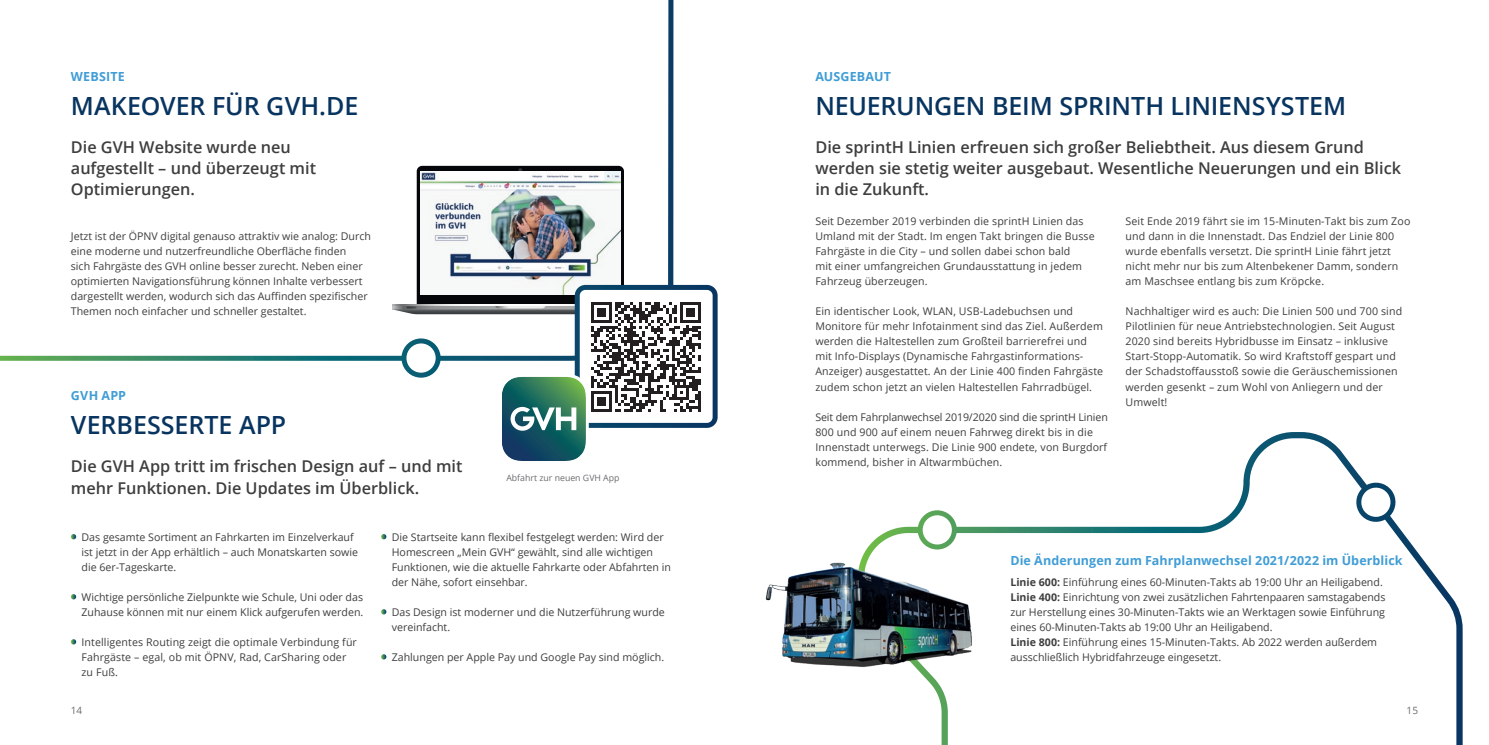
<style>
.page{position:relative;width:1489px;height:745px;background:#fff}
.page>*{position:absolute;margin:0;border:0;box-sizing:border-box;transform-origin:0 0}
.t1{font:600 25px "Open Sans";letter-spacing:-.005em;color:#083460}
.t2{font:600 16.25px/21.1px "Open Sans";color:#3e3e3f}
.t3{font:700 12.5px "Open Sans";letter-spacing:.01em;color:#409dd6}
.t4{font:10.62px/15px "Open Sans";letter-spacing:.01em;color:#3e3e3f}
.t5{font:10px "Open Sans";color:#6c6d70}
.t6{font:8.75px "Open Sans";color:#6c6d70}
.s1{font-weight:700}
</style>
<div class="page">
<svg style="left:863px;top:432px;width:599px;height:312px"></svg>
<svg style="left:0;top:0;width:717px;height:427px"></svg>
<svg style="left:71px;top:534px;width:5px;height:5px"></svg>
<svg style="left:71px;top:594px;width:5px;height:5px"></svg>
<svg style="left:71px;top:639px;width:5px;height:5px"></svg>
<svg style="left:381px;top:534px;width:5px;height:5px"></svg>
<svg style="left:381px;top:609px;width:5px;height:5px"></svg>
<svg style="left:381px;top:654px;width:5px;height:5px"></svg>
<img style="left:765px;top:555px;width:219px;height:125px">
<svg style="left:392px;top:166px;width:309px;height:293px"></svg>
<div style="left:499px;top:374px;width:89px;height:89px;border:3px solid #fff;border-radius:19px"></div>
<p class="t3" style="left:71px;top:67px;width:55px">WEBSITE</p>
<h1 class="t1" style="left:71px;top:88px;width:289px">MAKEOVER FÜR GVH.DE</h1>
<h2 class="t2" style="left:71px;top:136px;width:247px">Die GVH Website wurde neu aufgestellt – und überzeugt mit<br>Optimierungen.</h2>
<p class="t4" style="left:71px;top:228px;width:301px">Jetzt ist der ÖPNV digital genauso attraktiv wie analog: Durch eine moderne und nutzerfreundliche Oberfläche finden<br>sich Fahrgäste des GVH online besser zurecht. Neben einer optimierten Navigationsführung können Inhalte verbessert dargestellt werden, wodurch sich das Auffinden spezifischer Themen noch einfacher und schneller gestaltet.</p>
<p class="t3" style="left:71px;top:386px;width:57px">GVH APP</p>
<h1 class="t1" style="left:71px;top:407px;width:217px">VERBESSERTE APP</h1>
<h2 class="t2" style="left:71px;top:455px;width:393px">Die GVH App tritt im frischen Design auf – und mit mehr Funktionen. Die Updates im Überblick.</h2>
<p class="t4" style="left:81px;top:528px;width:278px">Das gesamte Sortiment an Fahrkarten im Einzelverkauf ist jetzt in der App erhältlich – auch Monatskarten sowie die 6er-Tageskarte.</p>
<p class="t4" style="left:81px;top:588px;width:283px">Wichtige persönliche Zielpunkte wie Schule, Uni oder das<br>Zuhause können mit nur einem Klick aufgerufen werden.</p>
<p class="t4" style="left:81px;top:633px;width:277px">Intelligentes Routing zeigt die optimale Verbindung für<br>Fahrgäste – egal, ob mit ÖPNV, Rad, CarSharing oder zu Fuß.</p>
<p class="t6" style="left:506px;top:471px;width:115px">Abfahrt zur neuen GVH App</p>
<p class="t4" style="left:392px;top:528px;width:281px">Die Startseite kann flexibel festgelegt werden: Wird der Homescreen „Mein GVH“ gewählt, sind alle wichtigen Funktionen, wie die aktuelle Fahrkarte oder Abfahrten in der Nähe, sofort einsehbar.</p>
<p class="t4" style="left:392px;top:603px;width:275px">Das Design ist moderner und die Nutzerführung wurde vereinfacht.</p>
<p class="t4" style="left:392px;top:648px;width:274px">Zahlungen per Apple Pay und Google Pay sind möglich.</p>
<p class="t3" style="left:815px;top:67px;width:77px">AUSGEBAUT</p>
<h1 class="t1" style="left:815px;top:88px;width:532px">NEUERUNGEN BEIM SPRINTH LINIENSYSTEM</h1>
<h2 class="t2" style="left:815px;top:136px;width:587px">Die sprintH Linien erfreuen sich großer Beliebtheit. Aus diesem Grund werden sie stetig weiter ausgebaut. Wesentliche Neuerungen und ein Blick in die Zukunft.</h2>
<p class="t4" style="left:1125px;top:213px;width:286px">Seit Ende 2019 fährt sie im 15-Minuten-Takt bis zum Zoo und dann in die Innenstadt. Das Endziel der Linie 800 wurde ebenfalls versetzt. Die sprintH Linie fährt jetzt nicht mehr nur bis zum Altenbekener Damm, sondern am Maschsee entlang bis zum Kröpcke.</p>
<p class="t4" style="left:1125px;top:303px;width:278px">Nachhaltiger wird es auch: Die Linien 500 und 700 sind Pilotlinien für neue Antriebstechnologien. Seit August 2020 sind bereits Hybridbusse im Einsatz – inklusive Start-Stopp-Automatik. So wird Kraftstoff gespart und der Schadstoffausstoß sowie die Geräuschemissionen werden gesenkt – zum Wohl von Anliegern und der Umwelt!</p>
<p class="t4" style="left:815px;top:213px;width:281px">Seit Dezember 2019 verbinden die sprintH Linien das Umland mit der Stadt. Im engen Takt bringen die Busse Fahrgäste in die City – und sollen dabei schon bald<br>mit einer umfangreichen Grundausstattung in jedem Fahrzeug überzeugen.</p>
<p class="t4" style="left:815px;top:303px;width:289px">Ein identischer Look, WLAN, USB-Ladebuchsen und Monitore für mehr Infotainment sind das Ziel. Außerdem werden die Haltestellen zum Großteil barrierefrei und mit Info-Displays (Dynamische Fahrgastinformations-Anzeiger) ausgestattet. An der Linie 400 finden Fahrgäste zudem schon jetzt an vielen Haltestellen Fahrradbügel.</p>
<p class="t4" style="left:815px;top:408px;width:294px">Seit dem Fahrplanwechsel 2019/2020 sind die sprintH Linien 800 und 900 auf einem neuen Fahrweg direkt bis in die Innenstadt unterwegs. Die Linie 900 endete, von Burgdorf kommend, bisher in Altwarmbüchen.</p>
<p class="t3" style="left:1010px;top:551px;width:394px">Die Änderungen zum Fahrplanwechsel 2021/2022 im Überblick</p>
<p class="t4" style="left:1010px;top:573px;width:376px"><span class="s1">Linie 600:</span> Einführung eines 60-Minuten-Takts ab 19:00 Uhr an Heiligabend.<br><span class="s1">Linie 400:</span> Einrichtung von zwei zusätzlichen Fahrtenpaaren samstagabends zur Herstellung eines 30-Minuten-Takts wie an Werktagen sowie Einführung eines 60-Minuten-Takts ab 19:00 Uhr an Heiligabend.<br><span class="s1">Linie 800:</span> Einführung eines 15-Minuten-Takts. Ab 2022 werden außerdem ausschließlich Hybridfahrzeuge eingesetzt.</p>
<p class="t5" style="left:71px;top:702px;width:13px">14</p>
<p class="t5" style="left:1406px;top:702px;width:13px">15</p>
</div>
